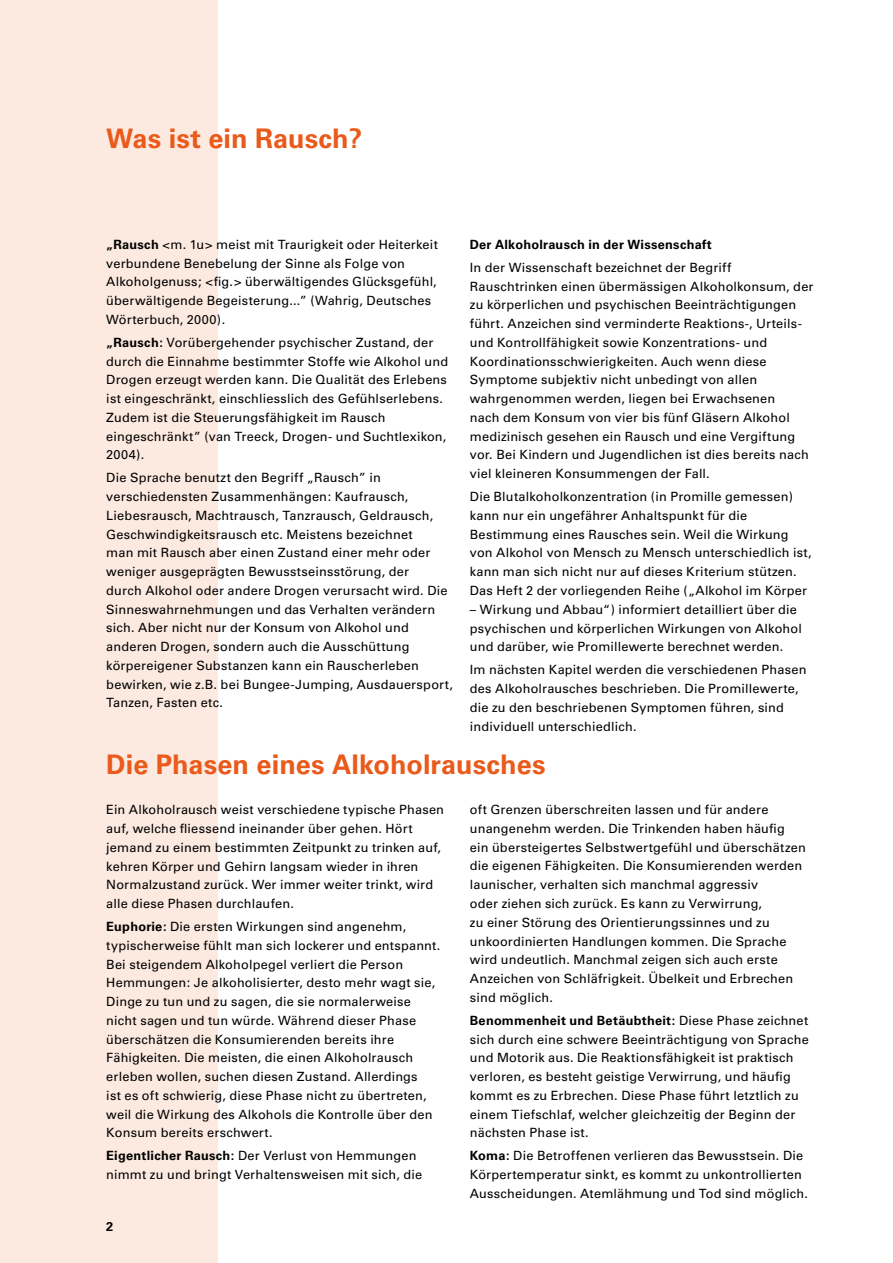
<style>
.page{position:relative;width:893px;height:1263px;background:#fff}
.page>*{position:absolute;margin:0;border:0;box-sizing:border-box;transform-origin:0 0}
.t1{font:700 27px "Univers";color:#ea5a1a}
.t2{font:12.75px/18.8px "Univers";letter-spacing:.015em;color:#000}
.t3{font:700 12.75px "Univers";letter-spacing:.02em;color:#000}
.s1{font-weight:700}
</style>
<div class="page">
<div style="left:0;top:0;width:218px;height:1263px;background:#fceae1"></div>
<h1 class="t1" style="left:106px;top:122px;width:257px">Was ist ein Rausch?</h1>
<p class="t2" style="left:106px;top:235px;width:333px"><span class="s1">„Rausch</span> &lt;m. 1u&gt; meist mit Traurigkeit oder Heiterkeit verbundene Benebelung der Sinne als Folge von Alkoholgenuss; &lt;fig.&gt; überwältigendes Glücksgefühl, überwältigende Begeisterung...” (Wahrig, Deutsches Wörterbuch, 2000).</p>
<p class="t2" style="left:106px;top:333px;width:343px"><span class="s1">„Rausch:</span> Vorübergehender psychischer Zustand, der durch die Einnahme bestimmter Stoffe wie Alkohol und Drogen erzeugt werden kann. Die Qualität des Erlebens ist eingeschränkt, einschliesslich des Gefühlserlebens.<br>Zudem ist die Steuerungsfähigkeit im Rausch eingeschränkt” (van Treeck, Drogen- und Suchtlexikon, 2004).</p>
<p class="t2" style="left:106px;top:468px;width:348px">Die Sprache benutzt den Begriff „Rausch” in verschiedensten Zusammenhängen: Kaufrausch, Liebesrausch, Machtrausch, Tanzrausch, Geldrausch, Geschwindigkeitsrausch etc. Meistens bezeichnet<br>man mit Rausch aber einen Zustand einer mehr oder weniger ausgeprägten Bewusstseinsstörung, der<br>durch Alkohol oder andere Drogen verursacht wird. Die Sinneswahrnehmungen und das Verhalten verändern sich. Aber nicht nur der Konsum von Alkohol und anderen Drogen, sondern auch die Ausschüttung körpereigener Substanzen kann ein Rauscherleben bewirken, wie z.B. bei Bungee-Jumping, Ausdauersport, Tanzen, Fasten etc.</p>
<p class="t3" style="left:470px;top:237px;width:244px">Der Alkoholrausch in der Wissenschaft</p>
<p class="t2" style="left:470px;top:258px;width:345px">In der Wissenschaft bezeichnet der Begriff Rauschtrinken einen übermässigen Alkoholkonsum, der zu körperlichen und psychischen Beeinträchtigungen führt. Anzeichen sind verminderte Reaktions-, Urteils&shy;und Kontrollfähigkeit sowie Konzentrations- und Koordinationsschwierigkeiten. Auch wenn diese Symptome subjektiv nicht unbedingt von allen wahrgenommen werden, liegen bei Erwachsenen<br>nach dem Konsum von vier bis fünf Gläsern Alkohol medizinisch gesehen ein Rausch und eine Vergiftung vor. Bei Kindern und Jugendlichen ist dies bereits nach viel kleineren Konsummengen der Fall.</p>
<p class="t2" style="left:470px;top:487px;width:343px">Die Blutalkoholkonzentration (in Promille gemessen) kann nur ein ungefährer Anhaltspunkt für die Bestimmung eines Rausches sein. Weil die Wirkung von Alkohol von Mensch zu Mensch unterschiedlich ist, kann man sich nicht nur auf dieses Kriterium stützen.<br>Das Heft 2 der vorliegenden Reihe („Alkohol im Körper</p>
<p class="t2" style="left:470px;top:600px;width:334px">– Wirkung und Abbau“) informiert detailliert über die psychischen und körperlichen Wirkungen von Alkohol und darüber, wie Promillewerte berechnet werden.</p>
<p class="t2" style="left:470px;top:660px;width:338px">Im nächsten Kapitel werden die verschiedenen Phasen des Alkoholrausches beschrieben. Die Promillewerte, die zu den beschriebenen Symptomen führen, sind individuell unterschiedlich.</p>
<h1 class="t1" style="left:106px;top:749px;width:441px">Die Phasen eines Alkoholrausches</h1>
<p class="t2" style="left:106px;top:800px;width:339px">Ein Alkoholrausch weist verschiedene typische Phasen auf, welche fliessend ineinander über gehen. Hört jemand zu einem bestimmten Zeitpunkt zu trinken auf, kehren Körper und Gehirn langsam wieder in ihren Normalzustand zurück. Wer immer weiter trinkt, wird alle diese Phasen durchlaufen.</p>
<p class="t2" style="left:106px;top:917px;width:336px"><span class="s1">Euphorie:</span> Die ersten Wirkungen sind angenehm, typischerweise fühlt man sich lockerer und entspannt.<br>Bei steigendem Alkoholpegel verliert die Person Hemmungen: Je alkoholisierter, desto mehr wagt sie, Dinge zu tun und zu sagen, die sie normalerweise nicht sagen und tun würde. Während dieser Phase überschätzen die Konsumierenden bereits ihre Fähigkeiten. Die meisten, die einen Alkoholrausch erleben wollen, suchen diesen Zustand. Allerdings<br>ist es oft schwierig, diese Phase nicht zu übertreten, weil die Wirkung des Alkohols die Kontrolle über den Konsum bereits erschwert.</p>
<p class="t2" style="left:106px;top:1147px;width:317px"><span class="s1">Eigentlicher Rausch:</span> Der Verlust von Hemmungen nimmt zu und bringt Verhaltensweisen mit sich, die</p>
<p class="t2" style="left:470px;top:800px;width:337px">oft Grenzen überschreiten lassen und für andere unangenehm werden. Die Trinkenden haben häufig ein übersteigertes Selbstwertgefühl und überschätzen die eigenen Fähigkeiten. Die Konsumierenden werden launischer, verhalten sich manchmal aggressiv<br>oder ziehen sich zurück. Es kann zu Verwirrung,<br>zu einer Störung des Orientierungssinnes und zu unkoordinierten Handlungen kommen. Die Sprache wird undeutlich. Manchmal zeigen sich auch erste Anzeichen von Schläfrigkeit. Übelkeit und Erbrechen sind möglich.</p>
<p class="t2" style="left:470px;top:1011px;width:340px"><span class="s1">Benommenheit und Betäubtheit:</span> Diese Phase zeichnet sich durch eine schwere Beeinträchtigung von Sprache und Motorik aus. Die Reaktionsfähigkeit ist praktisch verloren, es besteht geistige Verwirrung, und häufig kommt es zu Erbrechen. Diese Phase führt letztlich zu einem Tiefschlaf, welcher gleichzeitig der Beginn der nächsten Phase ist.</p>
<p class="t2" style="left:470px;top:1146px;width:340px"><span class="s1">Koma:</span> Die Betroffenen verlieren das Bewusstsein. Die<br>Körpertemperatur sinkt, es kommt zu unkontrollierten<br>Ausscheidungen. Atemlähmung und Tod sind möglich.</p>
<p class="t3" style="left:106px;top:1219px;width:9px">2</p>
</div>
